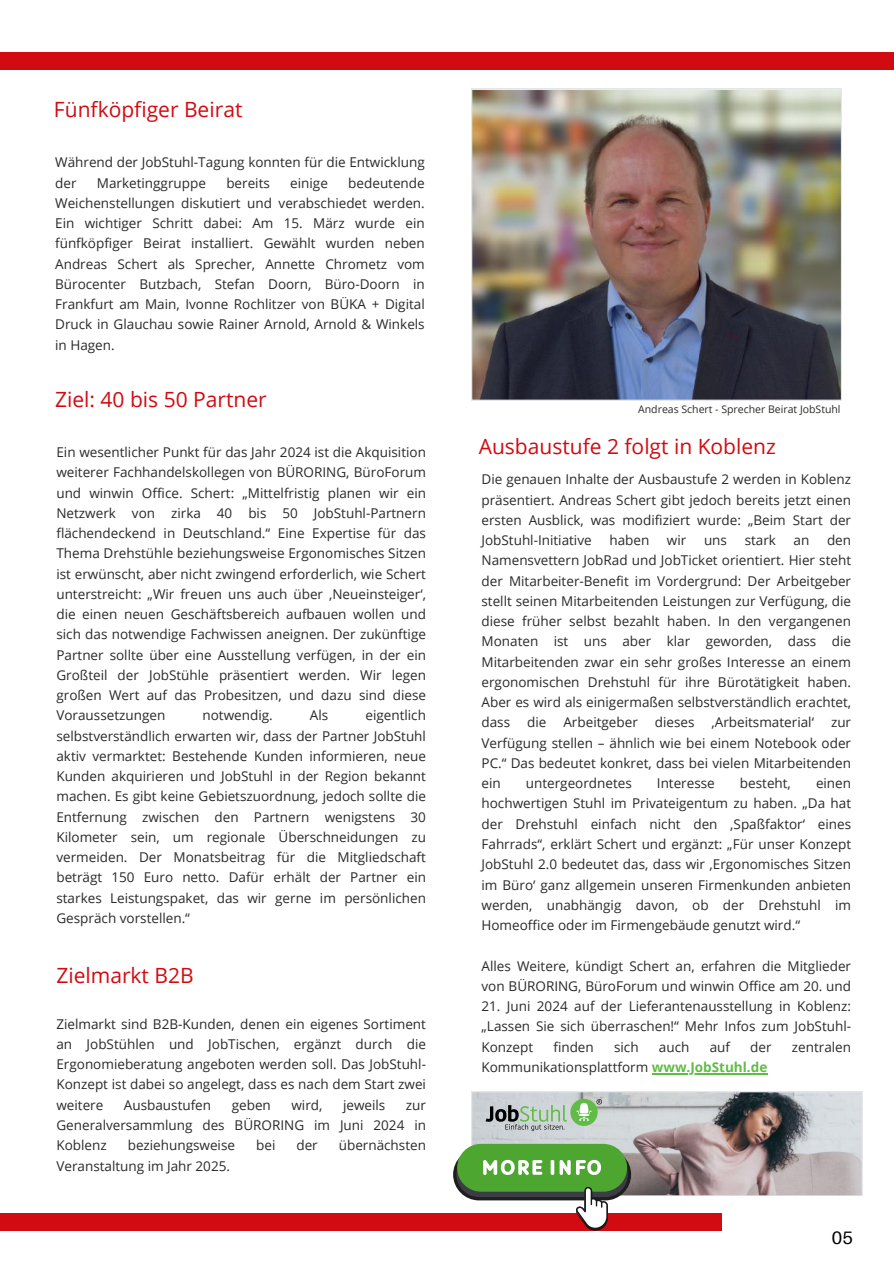
<style>
.page{position:relative;width:894px;height:1264px;background:#fff}
.page>*{position:absolute;margin:0;border:0;box-sizing:border-box;transform-origin:0 0}
.t1{font:21px "Open Sans";color:#d20a11}
.t2{font:18px "Aileron";color:#000}
.t3{font:13.5px/20.2px "Open Sans";color:#2b2a2a;text-align:justify}
.t4{font:10.5px "Open Sans";color:#2b2a2a}
.s1{font-weight:700;color:#61bb47}
</style>
<div class="page">
<div style="left:0;top:1213px;width:721px;height:17px;background:#d20a11"></div>
<div style="left:0;top:52px;width:893px;height:17px;background:#d20a11"></div>
<hr style="left:651px;top:1072px;width:116px;height:2px;background:#61bb47">
<img style="left:471px;top:89px;width:370px;height:311px">
<svg style="left:453px;top:1091px;width:409px;height:139px"></svg>
<h1 class="t1" style="left:54px;top:95px;width:190px">Fünfköpfiger Beirat</h1>
<p class="t3" style="left:55px;top:152px;width:371px">Während der JobStuhl-Tagung konnten für die Entwicklung der</p>
<p class="t3" style="left:55px;top:172px;width:371px;text-indent:293px">bedeutende Weichenstellungen diskutiert und verabschiedet werden.<br>Ein wichtiger Schritt dabei: Am 15. März wurde ein fünfköpfiger Beirat installiert. Gewählt wurden neben Andreas Schert als Sprecher, Annette Chrometz vom Bürocenter Butzbach, Stefan Doorn, Büro-Doorn in Frankfurt am Main, Ivonne Rochlitzer von BÜKA + Digital Druck in Glauchau sowie Rainer Arnold, Arnold &amp; Winkels in Hagen.</p>
<p class="t3" style="left:97px;top:172px;width:110px">Marketinggruppe</p>
<p class="t3" style="left:226px;top:172px;width:45px">bereits</p>
<p class="t3" style="left:290px;top:172px;width:39px">einige</p>
<h1 class="t1" style="left:55px;top:384px;width:213px">Ziel: 40 bis 50 Partner</h1>
<p class="t3" style="left:56px;top:441px;width:371px">Ein wesentlicher Punkt für das Jahr 2024 ist die Akquisition weiterer Fachhandelskollegen von BÜRORING, BüroForum und winwin Office. Schert: „Mittelfristig planen wir ein Netzwerk von zirka 40 bis 50 JobStuhl-Partnern flächendeckend in Deutschland.“ Eine Expertise für das Thema Drehstühle beziehungsweise Ergonomisches Sitzen ist erwünscht, aber nicht zwingend erforderlich, wie Schert unterstreicht: „Wir freuen uns auch über ‚Neueinsteiger‘, die einen neuen Geschäftsbereich aufbauen wollen und sich das notwendige Fachwissen aneignen. Der zukünftige Partner sollte über eine Ausstellung verfügen, in der ein Großteil der JobStühle präsentiert werden. Wir legen großen Wert auf das Probesitzen, und dazu sind diese Voraussetzungen</p>
<p class="t3" style="left:56px;top:705px;width:371px;text-indent:309px">eigentlich selbstverständlich erwarten wir, dass der Partner JobStuhl aktiv vermarktet: Bestehende Kunden informieren, neue Kunden akquirieren und JobStuhl in der Region bekannt machen. Es gibt keine Gebietszuordnung, jedoch sollte die Entfernung zwischen den Partnern wenigstens 30<br>Kilometer sein, um regionale Überschneidungen zu vermeiden. Der Monatsbeitrag für die Mitgliedschaft beträgt 150 Euro netto. Dafür erhält der Partner ein starkes Leistungspaket, das wir gerne im persönlichen Gespräch vorstellen.“</p>
<p class="t3" style="left:202px;top:705px;width:72px">notwendig.</p>
<p class="t3" style="left:310px;top:705px;width:20px">Als</p>
<h1 class="t1" style="left:56px;top:960px;width:139px">Zielmarkt B2B</h1>
<p class="t3" style="left:56px;top:1013px;width:371px">Zielmarkt sind B2B-Kunden, denen ein eigenes Sortiment an JobStühlen und JobTischen, ergänzt durch die Ergonomieberatung angeboten werden soll. Das JobStuhl-Konzept ist dabei so angelegt, dass es nach dem Start zwei weitere</p>
<p class="t3" style="left:124px;top:1094px;width:89px">Ausbaustufen</p>
<p class="t3" style="left:232px;top:1094px;width:41px">geben</p>
<p class="t3" style="left:291px;top:1094px;width:32px">wird,</p>
<p class="t3" style="left:343px;top:1094px;width:44px">jeweils</p>
<p class="t3" style="left:56px;top:1094px;width:371px;text-indent:349px">zur Generalversammlung des BÜRORING im Juni 2024 in Koblenz</p>
<p class="t3" style="left:128px;top:1134px;width:109px">beziehungsweise</p>
<p class="t3" style="left:256px;top:1134px;width:21px">bei</p>
<p class="t3" style="left:296px;top:1134px;width:23px">der</p>
<p class="t3" style="left:339px;top:1134px;width:89px">übernächsten</p>
<p class="t3" style="left:56px;top:1155px;width:175px">Veranstaltung im Jahr 2025.</p>
<p class="t4" style="left:638px;top:402px;width:204px">Andreas Schert - Sprecher Beirat JobStuhl</p>
<h1 class="t1" style="left:478px;top:432px;width:298px">Ausbaustufe 2 folgt in Koblenz</h1>
<p class="t3" style="left:481px;top:469px;width:371px">Die genauen Inhalte der Ausbaustufe 2 werden in Koblenz präsentiert. Andreas Schert gibt jedoch bereits jetzt einen ersten Ausblick, was modifiziert wurde: „Beim Start der JobStuhl-Initiative</p>
<p class="t3" style="left:481px;top:529px;width:371px;text-indent:345px">den Namensvettern JobRad und JobTicket orientiert. Hier steht der Mitarbeiter-Benefit im Vordergrund: Der Arbeitgeber stellt seinen Mitarbeitenden Leistungen zur Verfügung, die diese früher selbst bezahlt haben. In den vergangenen Monaten ist uns aber klar geworden, dass die Mitarbeitenden zwar ein sehr großes Interesse an einem ergonomischen Drehstuhl für ihre Bürotätigkeit haben.<br>Aber es wird als einigermaßen selbstverständlich erachtet, dass</p>
<p class="t3" style="left:609px;top:529px;width:41px">haben</p>
<p class="t3" style="left:666px;top:529px;width:21px">wir</p>
<p class="t3" style="left:703px;top:529px;width:24px">uns</p>
<p class="t3" style="left:744px;top:529px;width:33px">stark</p>
<p class="t3" style="left:793px;top:529px;width:17px">an</p>
<p class="t3" style="left:527px;top:712px;width:21px">die</p>
<p class="t3" style="left:563px;top:712px;width:76px">Arbeitgeber</p>
<p class="t3" style="left:654px;top:712px;width:41px">dieses</p>
<p class="t3" style="left:711px;top:712px;width:104px">‚Arbeitsmaterial‘</p>
<p class="t3" style="left:481px;top:712px;width:371px;text-indent:349px">zur Verfügung stellen – ähnlich wie bei einem Notebook oder PC.“ Das bedeutet konkret, dass bei vielen Mitarbeitenden ein</p>
<p class="t3" style="left:525px;top:772px;width:107px">untergeordnetes</p>
<p class="t3" style="left:656px;top:772px;width:59px">Interesse</p>
<p class="t3" style="left:739px;top:772px;width:52px">besteht,</p>
<p class="t3" style="left:481px;top:772px;width:371px;text-indent:334px">einen hochwertigen Stuhl im Privateigentum zu haben. „Da hat der Drehstuhl einfach nicht den ‚Spaßfaktor‘ eines Fahrrads“, erklärt Schert und ergänzt: „Für unser Konzept JobStuhl 2.0 bedeutet das, dass wir ‚Ergonomisches Sitzen im Büro‘ ganz allgemein unseren Firmenkunden anbieten werden, unabhängig davon, ob der Drehstuhl im Homeoffice oder im Firmengebäude genutzt wird.“</p>
<p class="t3" style="left:481px;top:955px;width:371px">Alles Weitere, kündigt Schert an, erfahren die Mitglieder von BÜRORING, BüroForum und winwin Office am 20. und</p>
<p class="t3" style="left:481px;top:995px;width:371px">21. Juni 2024 auf der Lieferantenausstellung in Koblenz: „Lassen Sie sich überraschen!“ Mehr Infos zum JobStuhl-Konzept</p>
<p class="t3" style="left:553px;top:1036px;width:42px">finden</p>
<p class="t3" style="left:614px;top:1036px;width:26px">sich</p>
<p class="t3" style="left:658px;top:1036px;width:32px">auch</p>
<p class="t3" style="left:709px;top:1036px;width:22px">auf</p>
<p class="t3" style="left:750px;top:1036px;width:23px">der</p>
<p class="t3" style="left:791px;top:1036px;width:61px">zentralen</p>
<p class="t3" style="left:481px;top:1056px;width:287px">Kommunikationsplattform <span class="s1">www.JobStuhl.de</span></p>
<h2 class="t2" style="left:831px;top:1226px;width:22px">05</h2>
</div>
